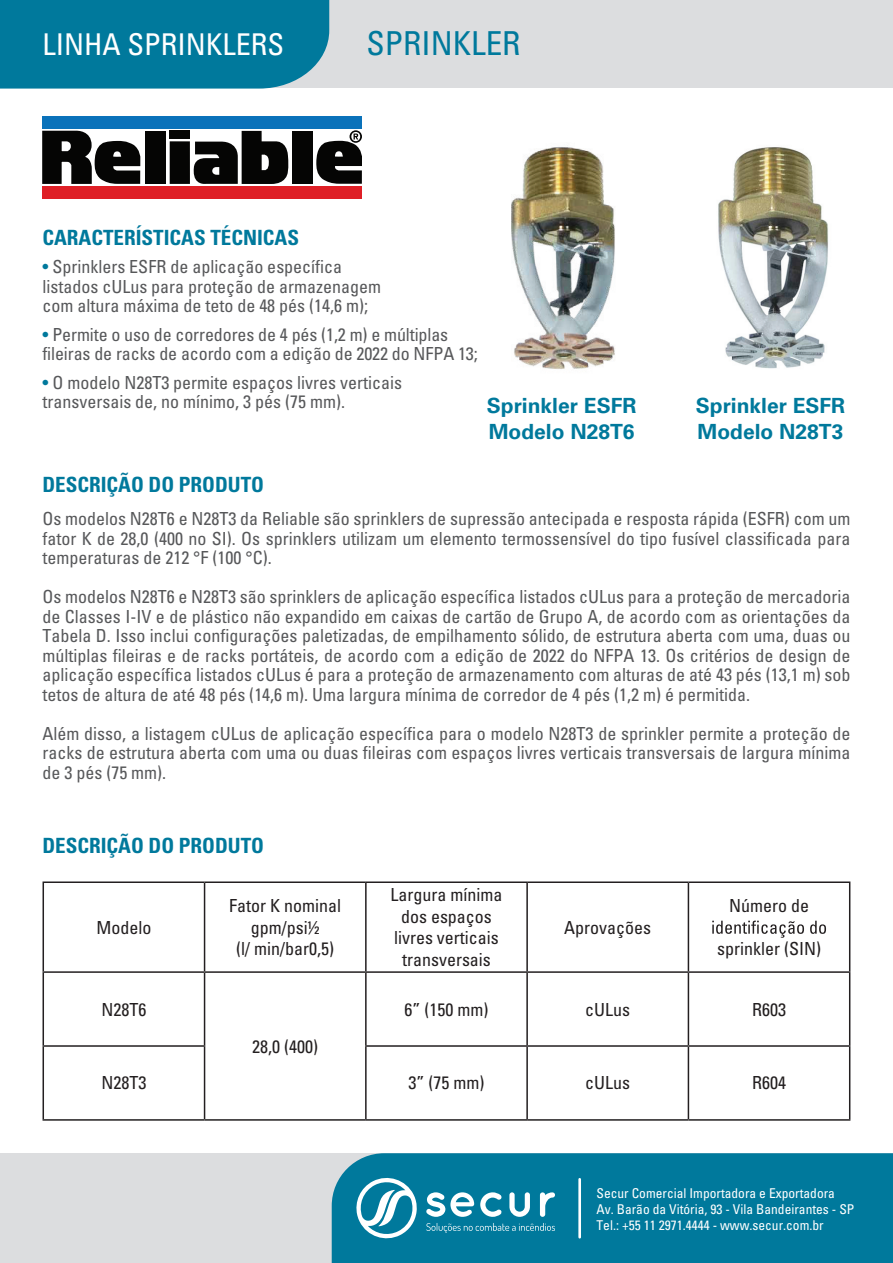
<style>
.page{position:relative;width:893px;height:1263px;background:#fff}
.page>*{position:absolute;margin:0;border:0;box-sizing:border-box;transform-origin:0 0}
.t1{font:condensed 33px "Univers";color:#00799c}
.t2{font:condensed 30px "Univers";color:#fff}
.t3{font:700 condensed 21px "Univers";color:#00799c}
.t4{font:700 21px/25.5px "Univers";color:#00799c}
.t5{font:condensed 18px/19.5px "Univers";color:#57585a}
.t6{font:condensed 18px/21.6px "Univers LT Std";color:#231f20;text-align:center}
.t7{font:condensed 13.5px/16.2px "Univers";color:#fff}
.s1{color:#00799c}
</style>
<div class="page">
<div style="left:0;top:1153px;width:893px;height:110px;background:#dcdddf"></div>
<div style="left:332px;top:1153px;width:561px;height:110px;background:#00799c"></div>
<svg style="left:354px;top:1174px;width:63px;height:68px;background:#4ea2ba"></svg>
<svg style="left:426px;top:1192px;width:129px;height:25px;background:#67afc4"></svg>
<svg style="left:426px;top:1223px;width:129px;height:10px"></svg>
<hr style="left:578px;top:1179px;width:3px;height:58px;background:#fff">
<div style="left:0;top:0;width:893px;height:88px;background:#dcdddf"></div>
<div style="left:0;top:0;width:329px;height:89px;background:#00799c"></div>
<svg style="left:42px;top:130px;width:98px;height:54px"></svg>
<div style="left:145px;top:131px;width:20px;height:53px;background:#050504"></div>
<div style="left:170px;top:141px;width:20px;height:43px;background:#050504"></div>
<div style="left:170px;top:131px;width:20px;height:8px;background:#050504"></div>
<div style="left:293px;top:131px;width:20px;height:53px;background:#050504"></div>
<svg style="left:193px;top:131px;width:96px;height:53px"></svg>
<svg style="left:316px;top:130px;width:46px;height:54px"></svg>
<div style="left:42px;top:186px;width:320px;height:13px;background:#df1f26"></div>
<div style="left:42px;top:116px;width:320px;height:12px;background:#0a72ba"></div>
<hr style="left:43px;top:881px;width:162px;height:2px;background:#231f20">
<hr style="left:43px;top:883px;width:1px;height:88px;background:#231f20">
<hr style="left:205px;top:881px;width:161px;height:2px;background:#231f20">
<hr style="left:204px;top:883px;width:1px;height:88px;background:#231f20">
<hr style="left:366px;top:881px;width:161px;height:2px;background:#231f20">
<hr style="left:365px;top:883px;width:2px;height:88px;background:#231f20">
<hr style="left:527px;top:881px;width:161px;height:2px;background:#231f20">
<hr style="left:526px;top:883px;width:2px;height:88px;background:#231f20">
<hr style="left:688px;top:881px;width:162px;height:2px;background:#231f20">
<hr style="left:688px;top:883px;width:1px;height:88px;background:#231f20">
<hr style="left:849px;top:883px;width:1px;height:88px;background:#231f20">
<hr style="left:43px;top:971px;width:162px;height:2px;background:#231f20">
<hr style="left:43px;top:973px;width:1px;height:72px;background:#231f20">
<hr style="left:205px;top:971px;width:161px;height:2px;background:#231f20">
<hr style="left:204px;top:973px;width:1px;height:72px;background:#231f20">
<hr style="left:366px;top:971px;width:161px;height:2px;background:#231f20">
<hr style="left:365px;top:973px;width:2px;height:72px;background:#231f20">
<hr style="left:527px;top:971px;width:161px;height:2px;background:#231f20">
<hr style="left:526px;top:973px;width:2px;height:72px;background:#231f20">
<hr style="left:688px;top:971px;width:162px;height:2px;background:#231f20">
<hr style="left:688px;top:973px;width:1px;height:72px;background:#231f20">
<hr style="left:849px;top:973px;width:1px;height:72px;background:#231f20">
<hr style="left:43px;top:1045px;width:162px;height:2px;background:#231f20">
<hr style="left:43px;top:1047px;width:1px;height:72px;background:#231f20">
<hr style="left:204px;top:1047px;width:1px;height:72px;background:#231f20">
<hr style="left:365px;top:1045px;width:162px;height:2px;background:#231f20">
<hr style="left:365px;top:1047px;width:2px;height:72px;background:#231f20">
<hr style="left:527px;top:1045px;width:161px;height:2px;background:#231f20">
<hr style="left:526px;top:1047px;width:2px;height:72px;background:#231f20">
<hr style="left:688px;top:1045px;width:162px;height:2px;background:#231f20">
<hr style="left:688px;top:1047px;width:1px;height:72px;background:#231f20">
<hr style="left:849px;top:1047px;width:1px;height:72px;background:#231f20">
<hr style="left:43px;top:1119px;width:162px;height:2px;background:#231f20">
<hr style="left:205px;top:1119px;width:161px;height:2px;background:#231f20">
<hr style="left:366px;top:1119px;width:161px;height:2px;background:#231f20">
<hr style="left:527px;top:1119px;width:161px;height:2px;background:#231f20">
<hr style="left:688px;top:1119px;width:162px;height:2px;background:#231f20">
<svg style="left:712px;top:921px;width:114px;height:17px"></svg>
<img style="left:511px;top:147px;width:104px;height:222px">
<img style="left:718px;top:147px;width:110px;height:222px">
<h2 class="t2" style="left:43px;top:26px;width:243px">LINHA SPRINKLERS</h2>
<h1 class="t1" style="left:366px;top:23px;width:156px">SPRINKLER</h1>
<p class="t3" style="left:42px;top:224px;width:258px">CARACTERÍSTICAS TÉCNICAS</p>
<p class="t5" style="left:42px;top:256px;width:340px"><span class="s1">•</span> Sprinklers ESFR de aplicação específica listados cULus para proteção de armazenagem com altura máxima de teto de 48 pés (14,6 m);</p>
<p class="t5" style="left:42px;top:324px;width:437px"><span class="s1">•</span> Permite o uso de corredores de 4 pés (1,2 m) e múltiplas fileiras de racks de acordo com a edição de 2022 do NFPA 13;</p>
<p class="t5" style="left:42px;top:372px;width:361px"><span class="s1">•</span> O modelo N28T3 permite espaços livres verticais transversais de, no mínimo, 3 pés (75 mm).</p>
<p class="t4" style="left:487px;top:393px;width:151px">Sprinkler ESFR<br>Modelo N28T6</p>
<p class="t4" style="left:696px;top:393px;width:151px">Sprinkler ESFR<br>Modelo N28T3</p>
<p class="t3" style="left:42px;top:472px;width:223px">DESCRIÇÃO DO PRODUTO</p>
<p class="t5" style="left:42px;top:508px;width:810px;text-align:justify">Os modelos N28T6 e N28T3 da Reliable são sprinklers de supressão antecipada e resposta rápida (ESFR) com um fator K de 28,0 (400 no SI). Os sprinklers utilizam um elemento termossensível do tipo fusível classificada para temperaturas de 212 °F (100 °C).</p>
<p class="t5" style="left:42px;top:586px;width:810px;text-align:justify">Os modelos N28T6 e N28T3 são sprinklers de aplicação específica listados cULus para a proteção de mercadoria de Classes I-IV e de plástico não expandido em caixas de cartão de Grupo A, de acordo com as orientações da Tabela D. Isso inclui configurações paletizadas, de empilhamento sólido, de estrutura aberta com uma, duas ou múltiplas fileiras e de racks portáteis, de acordo com a edição de 2022 do NFPA 13. Os critérios de design de aplicação específica listados cULus é para a proteção de armazenamento com alturas de até 43 pés (13,1 m) sob tetos de altura de até 48 pés (14,6 m). Uma largura mínima de corredor de 4 pés (1,2 m) é permitida.</p>
<p class="t5" style="left:42px;top:723px;width:810px;text-align:justify">Além disso, a listagem cULus de aplicação específica para o modelo N28T3 de sprinkler permite a proteção de racks de estrutura aberta com uma ou duas fileiras com espaços livres verticais transversais de largura mínima de 3 pés (75 mm).</p>
<p class="t3" style="left:42px;top:833px;width:223px">DESCRIÇÃO DO PRODUTO</p>
<p class="t6" style="left:96px;top:916px;width:56px">Modelo</p>
<p class="t6" style="left:229px;top:895px;width:113px">Fator K nominal gpm/psi½<br>(l/ min/bar0,5)</p>
<p class="t6" style="left:390px;top:884px;width:113px">Largura mínima dos espaços livres verticais transversais</p>
<p class="t6" style="left:564px;top:916px;width:88px">Aprovações</p>
<p class="t6" style="left:729px;top:895px;width:81px">Número de</p>
<p class="t6" style="left:717px;top:938px;width:105px">sprinkler (SIN)</p>
<p class="t6" style="left:101px;top:998px;width:46px">N28T6</p>
<p class="t6" style="left:252px;top:1035px;width:67px">28,0 (400)</p>
<p class="t6" style="left:405px;top:998px;width:85px">6” (150 mm)</p>
<p class="t6" style="left:585px;top:998px;width:46px">cULus</p>
<p class="t6" style="left:752px;top:998px;width:35px">R603</p>
<p class="t6" style="left:101px;top:1072px;width:46px">N28T3</p>
<p class="t6" style="left:408px;top:1072px;width:77px">3” (75 mm)</p>
<p class="t6" style="left:585px;top:1072px;width:46px">cULus</p>
<p class="t6" style="left:752px;top:1072px;width:35px">R604</p>
<p class="t7" style="left:596px;top:1184px;width:259px">Secur Comercial Importadora e Exportadora<br>Av. Barão da Vitória, 93 - Vila Bandeirantes - SP<br>Tel.: +55 11 2971.4444 - www.secur.com.br</p>
</div>
